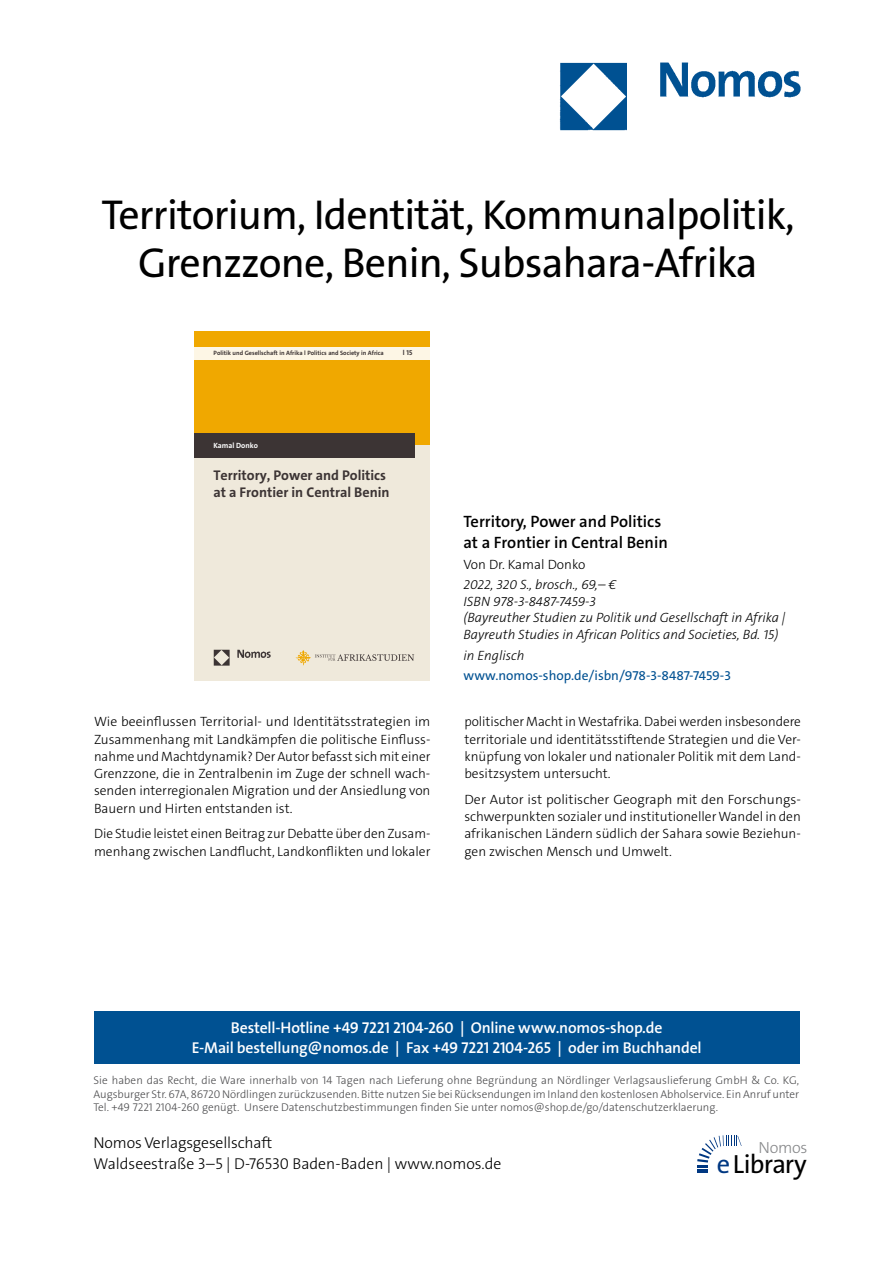
<style>
.page{position:relative;width:893px;height:1263px;background:#fff}
.page>*{position:absolute;margin:0;border:0;box-sizing:border-box;transform-origin:0 0}
.t1{font:42px/48px "The Sans Os F";letter-spacing:-.02em;color:#000;text-align:center}
.t2{font:26.4px "The Sans Os F";letter-spacing:-.03em;color:#000}
.t3{font:600 16.5px/21px "The Sans C5";color:#000}
.t4{font:300 16.2px "The Sans Os F";letter-spacing:-.02em;color:#87888a}
.t5{font:600 15.75px/21px "The Sans Os F";letter-spacing:-.01em;color:#fff;text-align:center}
.t6{font:300 15.75px/21px "The Sans Os F";color:#000}
.t7{font:700 14.1px/17px "The Sans C5";color:#3c3434}
.t8{font:300 13.5px/17.2px "The Sans C5";color:#000;text-align:justify}
.t9{font:italic 300 13.5px/16.5px "The Sans C5";color:#000}
.t10{font:13.5px "The Sans C5";color:#005192}
.t11{font:300 11.25px/13.5px "The Sans Os F";color:#4b4b4d;text-align:justify}
.t12{font:700 7.65px "The Sans C5";color:#fff}
.t13{font:700 7.05px "The Sans C5";color:#3c3434}
.t14{font:700 6.3px "The Sans C5";color:#3c3434}
.s1{color:#003882}
</style>
<div class="page">
<img style="left:559px;top:62px;width:242px;height:69px">
<div style="left:94px;top:1011px;width:705px;height:52px;background:#005192"></div>
<svg style="left:697px;top:1135px;width:45px;height:38px"></svg>
<div style="left:194px;top:331px;width:235px;height:115px;background:#f0a800"></div>
<div style="left:194px;top:347px;width:236px;height:12px;background:#fdf6e5"></div>
<div style="left:194px;top:445px;width:236px;height:235px;background:#efe9db"></div>
<div style="left:194px;top:433px;width:220px;height:25px;background:#3c3434"></div>
<svg style="left:296px;top:650px;width:118px;height:15px"></svg>
<img style="left:213px;top:649px;width:57px;height:17px">
<h1 class="t1" style="left:101px;top:195px;width:695px">Territorium, Identität, Kommunalpolitik,<br>Grenzzone, Benin, Subsahara-Afrika</h1>
<p class="t14" style="left:214px;top:349px;width:172px">Politik und Gesellschaft in Afrika l Politics and Society in Africa</p>
<p class="t13" style="left:403px;top:348px;width:11px">l 15</p>
<p class="t12" style="left:213px;top:441px;width:46px">Kamal Donko</p>
<p class="t7" style="left:213px;top:467px;width:178px">Territory, Power and Politics at a Frontier in Central Benin</p>
<p class="t8" style="left:94px;top:713px;width:338px">Wie beeinflussen Territorial- und Identitätsstrategien im Zusammenhang mit Landkämpfen die politische Einfluss&shy;nahme und Machtdynamik? Der Autor befasst sich mit einer Grenzzone, die in Zentralbenin im Zuge der schnell wach&shy;senden interregionalen Migration und der Ansiedlung von Bauern und Hirten entstanden ist.</p>
<p class="t8" style="left:94px;top:825px;width:338px">Die Studie leistet einen Beitrag zur Debatte über den Zusam&shy;menhang zwischen Landflucht, Landkonflikten und lokaler</p>
<p class="t3" style="left:463px;top:511px;width:206px">Territory, Power and Politics at a Frontier in Central Benin</p>
<p class="t8" style="left:463px;top:555px;width:123px">Von Dr. Kamal Donko</p>
<p class="t9" style="left:463px;top:577px;width:324px">2022, 320 S., brosch., 69,– €<br>ISBN 978-3-8487-7459-3<br>(Bayreuther Studien zu Politik und Gesellschaft in Afrika | Bayreuth Studies in African Politics and Societies, Bd. 15)</p>
<p class="t9" style="left:463px;top:647px;width:63px">in Englisch</p>
<p class="t10" style="left:463px;top:667px;width:269px">www.nomos-shop.de/isbn/978-3-8487-7459-3</p>
<p class="t8" style="left:464px;top:713px;width:338px">politischer Macht in Westafrika. Dabei werden insbesondere territoriale und identitätsstiftende Strategien und die Ver&shy;knüpfung von lokaler und nationaler Politik mit dem Land&shy;besitzsystem untersucht.</p>
<p class="t8" style="left:464px;top:791px;width:338px">Der Autor ist politischer Geograph mit den Forschungs&shy;schwerpunkten sozialer und institutioneller Wandel in den afrikanischen Ländern südlich der Sahara sowie Beziehun&shy;gen zwischen Mensch und Umwelt.</p>
<p class="t5" style="left:192px;top:1017px;width:511px">Bestell-Hotline +49 7221 2104-260 | Online www.nomos-shop.de<br>E-Mail bestellung@nomos.de | Fax +49 7221 2104-265 | oder im Buchhandel</p>
<p class="t11" style="left:94px;top:1074px;width:707px">Sie haben das Recht, die Ware innerhalb von 14 Tagen nach Lieferung ohne Begründung an Nördlinger Verlagsauslieferung GmbH &amp; Co. KG, Augsburger Str. 67A, 86720 Nördlingen zurückzusenden. Bitte nutzen Sie bei Rücksendungen im Inland den kostenlosen Abholservice. Ein Anruf unter Tel. +49 7221 2104-260 genügt. Unsere Datenschutzbestimmungen finden Sie unter nomos@shop.de/go/datenschutzerklaerung.</p>
<p class="t6" style="left:94px;top:1133px;width:409px">Nomos Verlagsgesellschaft<br>Waldseestraße 3–5 | D-76530 Baden-Baden | www.nomos.de</p>
<p class="t4" style="left:758px;top:1137px;width:51px">Nomos</p>
<h2 class="t2" style="left:717px;top:1153px;width:91px"><span class="s1">e</span>Library</h2>
</div>
